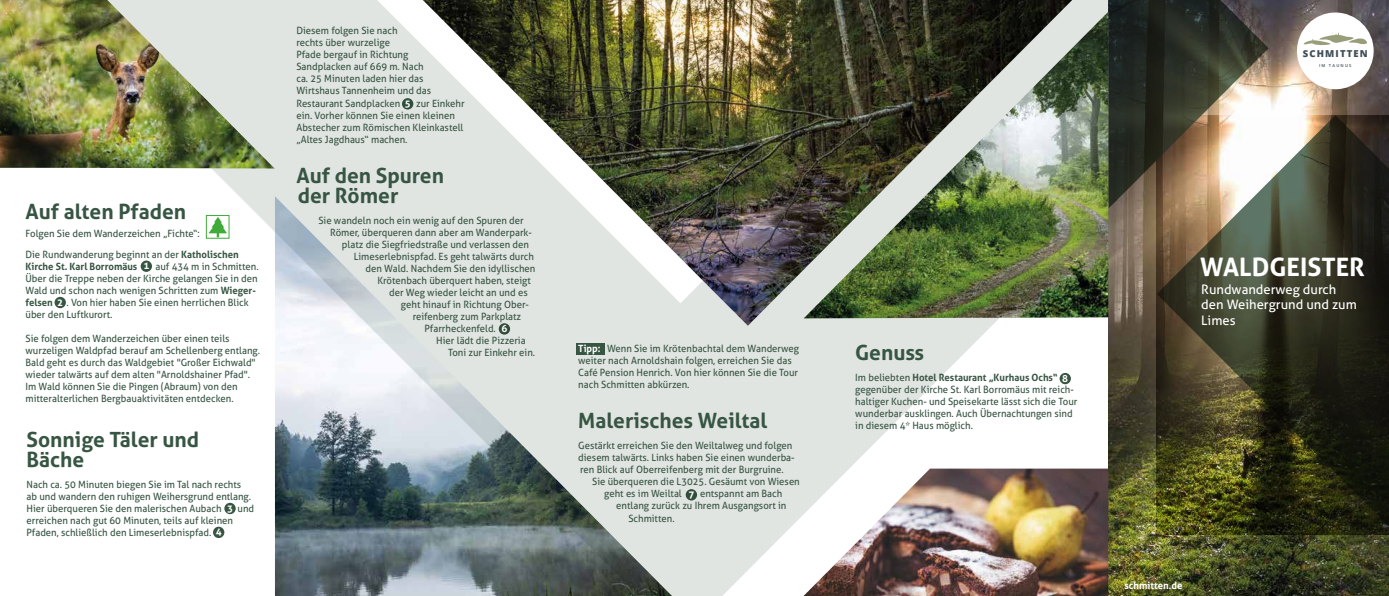
<style>
.page{position:relative;width:1389px;height:596px;background:#fff}
.page>*{position:absolute;margin:0;border:0;box-sizing:border-box;transform-origin:0 0}
.t1{font:700 25.4px "Aller";color:#fff}
.t2{font:700 21px/20px "Aller";color:#375543}
.t3{font:13px/15.6px "Aller";color:#fff}
.t4{font:10px/12px "Aller";color:#375543;scale:.96 1}
.t5{font:700 10px "Aller";color:#375543;scale:.96 1}
.t6{font:700 10px "Aller";color:#fff;scale:.96 1}
.t7{font:700 9.9px "Aller";color:#fff}
.t8{font:800 9.5px "Open Sans";letter-spacing:.12em;color:#3f4e55}
.t9{font:600 4.1px "Open Sans";letter-spacing:.3em;color:#3f4e55}
.s1{font-weight:700}
.s2{font-weight:700;font-size:9.9px;color:#fff}
.s3{font-weight:700;color:#fff}
</style>
<div class="page">
<img style="left:54px;top:0;width:1054px;height:595px">
<img style="left:1108px;top:0;width:281px;height:595px">
<svg style="left:1157px;top:115px;width:232px;height:419px;background:#3f3e27"></svg>
<svg style="left:1108px;top:0;width:161px;height:208px;background:#666255"></svg>
<div style="left:141px;top:260px;width:11px;height:12px;background:#375543;border-radius:50%"></div>
<svg style="left:224px;top:502px;width:12px;height:12px"></svg>
<div style="left:213px;top:526px;width:11px;height:11px;background:#375543;border-radius:50%"></div>
<div style="left:55px;top:296px;width:11px;height:12px;background:#375543;border-radius:50%"></div>
<div style="left:1060px;top:372px;width:11px;height:12px;background:#375543;border-radius:50%"></div>
<div style="left:499px;top:323px;width:11px;height:11px;background:#304c3b;border-radius:50%"></div>
<div style="left:402px;top:98px;width:11px;height:11px;background:#304c3b;border-radius:50%"></div>
<img style="left:0;top:0;width:275px;height:168px">
<img style="left:804px;top:12px;width:304px;height:306px">
<img style="left:804px;top:468px;width:304px;height:127px">
<div style="left:576px;top:343px;width:29px;height:11px;background:#375543"></div>
<div style="left:206px;top:215px;width:24px;height:23px;background:#fff;border:1px solid #40ab39"></div>
<svg style="left:208px;top:217px;width:19px;height:20px"></svg>
<div style="left:1297px;top:12px;width:77px;height:77px;background:#fff;border-radius:50%"></div>
<div style="left:686px;top:489px;width:11px;height:11px;background:#304c3b;border-radius:50%"></div>
<svg style="left:1301px;top:32px;width:68px;height:14px"></svg>
<h2 class="t2" style="left:26px;top:201px;width:162px">Auf alten Pfaden</h2>
<p class="t4" style="left:26px;top:223px;width:224px;line-height:21px">Folgen Sie dem Wanderzeichen „Fichte“:<br>Die Rundwanderung beginnt an der <span class="s1">Katholischen</span></p>
<p class="t5" style="left:26px;top:260px;width:118px">Kirche St. Karl Borromäus</p>
<p class="t4" style="left:26px;top:260px;width:244px;text-indent:130px">auf 434 m in Schmitten.<br>Über die Treppe neben der Kirche gelangen Sie in den Wald und schon nach wenigen Schritten zum <span class="s1">Wieger&shy;felsen</span> <span class="s2">2</span> . Von hier haben Sie einen herrlichen Blick über den Luftkurort.</p>
<p class="t4" style="left:26px;top:332px;width:246px">Sie folgen dem Wanderzeichen über einen teils wurzeligen Waldpfad berauf am Schellenberg entlang.<br>Bald geht es durch das Waldgebiet "Großer Eichwald" wieder talwärts auf dem alten "Arnoldshainer Pfad".<br>Im Wald können Sie die Pingen (Abraum) von den mitteralterlichen Bergbauaktivitäten entdecken.</p>
<p class="t7" style="left:143px;top:259px;width:7px">1</p>
<h2 class="t2" style="left:27px;top:429px;width:174px">Sonnige Täler und<br>Bäche</h2>
<p class="t4" style="left:27px;top:478px;width:236px">Nach ca. 50 Minuten biegen Sie im Tal nach rechts ab und wandern den ruhigen Weihersgrund entlang.<br>Hier überqueren Sie den malerischen Aubach</p>
<p class="t4" style="left:238px;top:502px;width:19px">und</p>
<p class="t7" style="left:227px;top:501px;width:7px">3</p>
<p class="t4" style="left:27px;top:514px;width:217px">erreichen nach gut 60 Minuten, teils auf kleinen<br>Pfaden, schließlich den Limeserlebnispfad. <span class="s2">4</span></p>
<p class="t4" style="left:296px;top:25px;width:142px">Diesem folgen Sie nach<br>rechts über wurzelige<br>Pfade bergauf in Richtung<br>Sandplacken auf 669 m. Nach ca. 25 Minuten laden hier das<br>Wirtshaus Tannenheim und das<br>Restaurant Sandplacken</p>
<p class="t4" style="left:296px;top:97px;width:177px;text-indent:120px">zur Einkehr ein. Vorher können Sie einen kleinen<br>Abstecher zum Römischen Kleinkastell „Altes Jagdhaus“ machen.</p>
<h2 class="t2" style="left:296px;top:165px;width:149px">Auf den Spuren der Römer</h2>
<p class="t4" style="left:318px;top:214px;width:215px">Sie wandeln noch ein wenig auf den Spuren der</p>
<p class="t4" style="left:330px;top:226px;width:212px">Römer, überqueren dann aber am Wanderpark-</p>
<p class="t4" style="left:342px;top:238px;width:196px">platz die Siegfriedstraße und verlassen den</p>
<p class="t4" style="left:354px;top:250px;width:189px">Limeserlebnispfad. Es geht talwärts durch</p>
<p class="t4" style="left:366px;top:262px;width:178px">den Wald. Nachdem Sie den idyllischen</p>
<p class="t4" style="left:377px;top:274px;width:161px">Krötenbach überquert haben, steigt</p>
<p class="t4" style="left:389px;top:286px;width:146px">der Weg wieder leicht an und es</p>
<p class="t4" style="left:401px;top:298px;width:135px">geht hinauf in Richtung Ober-</p>
<p class="t4" style="left:413px;top:310px;width:114px">reifenberg zum Parkplatz</p>
<p class="t4" style="left:425px;top:322px;width:76px">Pfarrheckenfeld.</p>
<p class="t4" style="left:436px;top:334px;width:95px">Hier lädt die Pizzeria</p>
<p class="t4" style="left:448px;top:346px;width:92px">Toni zur Einkehr ein.</p>
<h2 class="t2" style="left:855px;top:342px;width:71px">Genuss</h2>
<p class="t4" style="left:855px;top:371px;width:233px">Im beliebten <span class="s1">Hotel Restaurant „Kurhaus Ochs“ </span>gegenüber der Kirche St. Karl Borromäus mit reich&shy;haltiger Kuchen- und Speisekarte lässt sich die Tour wunderbar ausklingen. Auch Übernachtungen sind in diesem 4* Haus möglich.</p>
<p class="t7" style="left:405px;top:97px;width:7px">5</p>
<p class="t7" style="left:501px;top:322px;width:7px">6</p>
<p class="t4" style="left:578px;top:342px;width:231px"><span class="s3">Tipp:</span> Wenn Sie im Krötenbachtal dem Wanderweg weiter nach Arnoldshain folgen, erreichen Sie das Café Pension Henrich. Von hier können Sie die Tour nach Schmitten abkürzen.</p>
<h2 class="t2" style="left:578px;top:410px;width:191px">Malerisches Weiltal</h2>
<p class="t4" style="left:578px;top:439px;width:227px">Gestärkt erreichen Sie den Weiltalweg und folgen diesem talwärts. Links haben Sie einen wunderba&shy;ren Blick auf Oberreifenberg mit der Burgruine.</p>
<p class="t4" style="left:604px;top:475px;width:205px;text-indent:-12px">Sie überqueren die L3025. Gesäumt von Wiesen geht es im Weiltal</p>
<p class="t7" style="left:1062px;top:372px;width:7px">8</p>
<p class="t4" style="left:700px;top:487px;width:87px">entspannt am Bach</p>
<p class="t4" style="left:616px;top:499px;width:179px">entlang zurück zu Ihrem Ausgangsort in</p>
<p class="t4" style="left:628px;top:511px;width:50px">Schmitten.</p>
<p class="t7" style="left:688px;top:488px;width:7px">7</p>
<p class="t8" style="left:1303px;top:46px;width:66px">SCHMITTEN</p>
<p class="t9" style="left:1319px;top:62px;width:34px">IM TAUNUS</p>
<h1 class="t1" style="left:1200px;top:251px;width:166px">WALDGEISTER</h1>
<h3 class="t3" style="left:1201px;top:281px;width:157px">Rundwanderweg durch den Weihergrund und zum<br>Limes</h3>
<p class="t6" style="left:1124px;top:578px;width:62px">schmitten.de</p>
</div>
